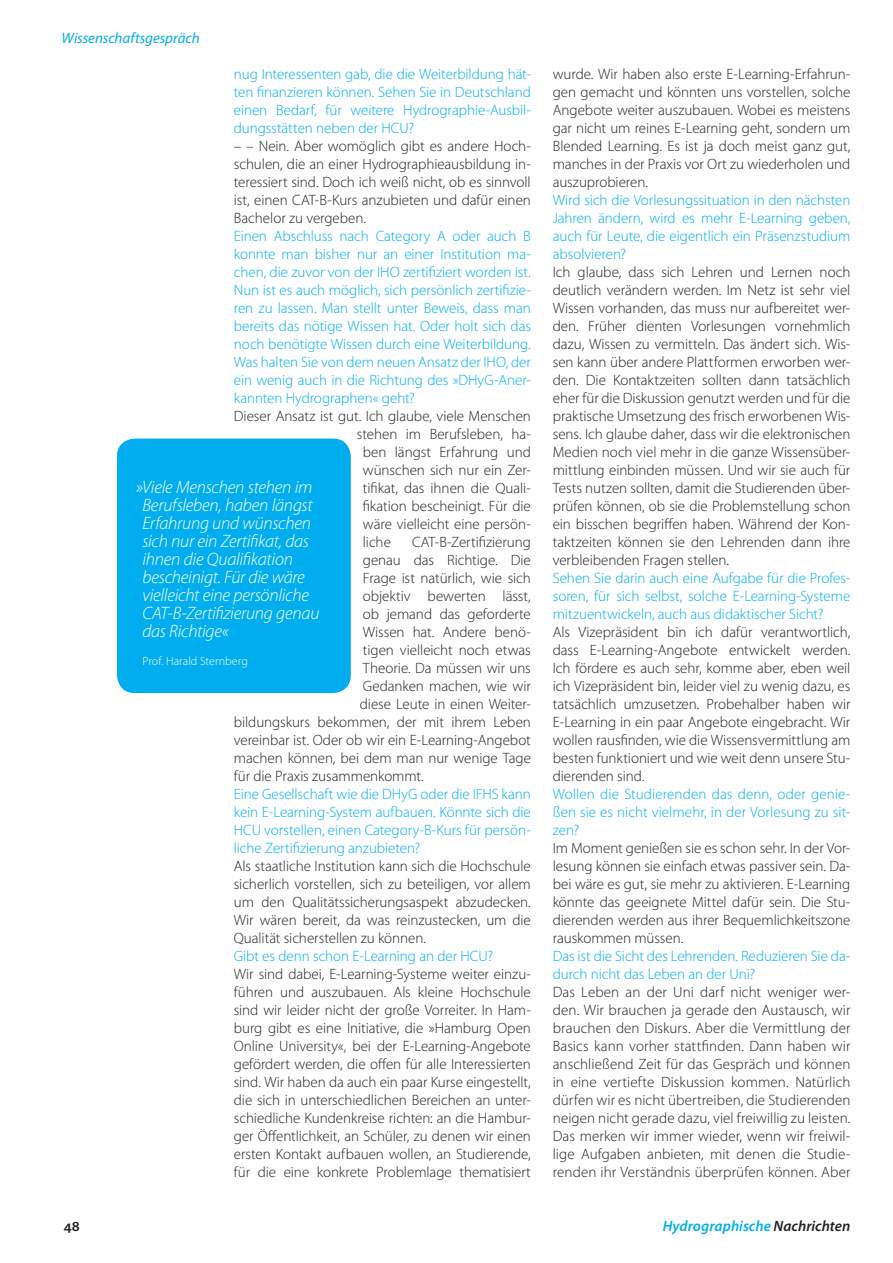
<style>
.page{position:relative;width:893px;height:1263px;background:#fff}
.page>*{position:absolute;margin:0;border:0;box-sizing:border-box;transform-origin:0 0}
.t1{font:italic 300 18px/18px "Myriad Pro";letter-spacing:-.015em;color:#fff}
.t2{font:300 15px/18px "Myriad Pro";letter-spacing:-.005em;color:#231f20;text-align:justify}
.t3{font:300 15px/18px "Myriad Pro";letter-spacing:-.005em;color:#00aeef;text-align:justify}
.t4{font:italic 600 15px "Myriad Pro";letter-spacing:.005em;color:#00aeef}
.t5{font:italic 15px "Myriad Pro";letter-spacing:-.005em;color:#00aeef}
.t6{font:600 15px "Myriad Pro";color:#231f20}
.t7{font:300 12px "Myriad Pro";letter-spacing:.005em;color:#fff}
.s1{color:#231f20}
</style>
<div class="page">
<div style="left:117px;top:439px;width:234px;height:254px;background:#00aeef;border-radius:18px"></div>
<p class="t5" style="left:62px;top:28px;width:140px">Wissenschaftsgespräch</p>
<p class="t3" style="left:234px;top:64px;width:299px">nug Interessenten gab, die die Weiterbildung hät&shy;ten finanzieren können. Sehen Sie in Deutschland einen Bedarf, für weitere Hydrographie-Ausbil&shy;dungsstätten neben der HCU?</p>
<p class="t2" style="left:234px;top:136px;width:299px">– – Nein. Aber womöglich gibt es andere Hoch&shy;schulen, die an einer Hydrographieausbildung in&shy;teressiert sind. Doch ich weiß nicht, ob es sinnvoll ist, einen CAT-B-Kurs anzubieten und dafür einen Bachelor zu vergeben.</p>
<p class="t3" style="left:234px;top:226px;width:299px">Einen Abschluss nach Category A oder auch B konnte man bisher nur an einer Institution ma&shy;chen, die zuvor von der IHO zertifiziert worden ist.<br>Nun ist es auch möglich, sich persönlich zertifizie&shy;ren zu lassen. Man stellt unter Beweis, dass man bereits das nötige Wissen hat. Oder holt sich das noch benötigte Wissen durch eine Weiterbildung.<br>Was halten Sie von dem neuen Ansatz der IHO, der ein wenig auch in die Richtung des »DHyG-Aner&shy;kannten Hydrographen« geht?</p>
<p class="t2" style="left:234px;top:406px;width:299px">Dieser Ansatz ist gut. Ich glaube, viele Menschen</p>
<p class="t2" style="left:357px;top:424px;width:176px">stehen im Berufsleben, ha-</p>
<p class="t2" style="left:363px;top:442px;width:170px">ben längst Erfahrung und</p>
<p class="t2" style="left:363px;top:460px;width:170px">wünschen sich nur ein Zer-</p>
<p class="t2" style="left:363px;top:478px;width:170px">tifikat, das ihnen die Quali-</p>
<p class="t2" style="left:363px;top:496px;width:169px">fikation bescheinigt. Für die</p>
<p class="t2" style="left:363px;top:514px;width:170px">wäre vielleicht eine persön-</p>
<p class="t2" style="left:363px;top:532px;width:30px">liche</p>
<p class="t2" style="left:412px;top:532px;width:120px">CAT-B-Zertifizierung</p>
<p class="t2" style="left:363px;top:550px;width:169px">genau das Richtige. Die</p>
<p class="t2" style="left:363px;top:568px;width:170px">Frage ist natürlich, wie sich</p>
<p class="t2" style="left:363px;top:586px;width:169px">objektiv bewerten lässt,</p>
<p class="t2" style="left:363px;top:604px;width:170px">ob jemand das geforderte</p>
<p class="t2" style="left:363px;top:622px;width:170px">Wissen hat. Andere benö-</p>
<p class="t2" style="left:363px;top:640px;width:169px">tigen vielleicht noch etwas</p>
<p class="t2" style="left:363px;top:658px;width:169px">Theorie. Da müssen wir uns</p>
<p class="t2" style="left:363px;top:676px;width:170px">Gedanken machen, wie wir</p>
<p class="t2" style="left:360px;top:694px;width:173px">diese Leute in einen Weiter-</p>
<p class="t2" style="left:234px;top:712px;width:299px">bildungskurs bekommen, der mit ihrem Leben</p>
<p class="t2" style="left:234px;top:730px;width:298px">vereinbar ist. Oder ob wir ein E-Learning-Angebot</p>
<p class="t2" style="left:234px;top:748px;width:299px">machen können, bei dem man nur wenige Tage</p>
<p class="t2" style="left:234px;top:766px;width:191px">für die Praxis zusammenkommt.</p>
<p class="t3" style="left:234px;top:784px;width:299px">Eine Gesellschaft wie die DHyG oder die IFHS kann kein E-Learning-System aufbauen. Könnte sich die HCU vorstellen, einen Category-B-Kurs für persön&shy;liche Zertifizierung anzubieten?</p>
<p class="t2" style="left:234px;top:856px;width:299px">Als staatliche Institution kann sich die Hochschule sicherlich vorstellen, sich zu beteiligen, vor allem um den Qualitätssicherungsaspekt abzudecken.<br>Wir wären bereit, da was reinzustecken, um die Qualität sicherstellen zu können.</p>
<p class="t3" style="left:234px;top:946px;width:261px">Gibt es denn schon E-Learning an der HCU?</p>
<p class="t2" style="left:234px;top:964px;width:299px">Wir sind dabei, E-Learning-Systeme weiter einzu&shy;führen und auszubauen. Als kleine Hochschule sind wir leider nicht der große Vorreiter. In Ham&shy;burg gibt es eine Initiative, die »Hamburg Open Online University«, bei der E-Learning-Angebote gefördert werden, die offen für alle Interessierten sind. Wir haben da auch ein paar Kurse eingestellt, die sich in unterschiedlichen Bereichen an unter&shy;schiedliche Kundenkreise richten: an die Hambur&shy;ger Öffentlichkeit, an Schüler, zu denen wir einen ersten Kontakt aufbauen wollen, an Studierende, für die eine konkrete Problemlage thematisiert</p>
<p class="t1" style="left:142px;top:477px;width:178px;text-indent:-6px">»Viele Menschen stehen im<br>Berufsleben, haben längst<br>Erfahrung und wünschen sich nur ein Zertifikat, das ihnen die Qualifikation bescheinigt. Für die wäre vielleicht eine persönliche<br>CAT-B-Zertifizierung genau das Richtige«</p>
<p class="t7" style="left:142px;top:654px;width:107px">Prof. Harald Sternberg</p>
<p class="t2" style="left:553px;top:64px;width:299px">wurde. Wir haben also erste E-Learning-Erfahrun&shy;gen gemacht und könnten uns vorstellen, solche Angebote weiter auszubauen. Wobei es meistens gar nicht um reines E-Learning geht, sondern um Blended Learning. Es ist ja doch meist ganz gut, manches in der Praxis vor Ort zu wiederholen und auszuprobieren.</p>
<p class="t3" style="left:553px;top:190px;width:299px">Wird sich die Vorlesungssituation in den nächsten Jahren ändern, wird es mehr E-Learning geben, auch für Leute, die eigentlich ein Präsenzstudium absolvieren?</p>
<p class="t2" style="left:553px;top:262px;width:299px">Ich glaube, dass sich Lehren und Lernen noch deutlich verändern werden. Im Netz ist sehr viel Wissen vorhanden, das muss nur aufbereitet wer&shy;den. Früher dienten Vorlesungen vornehmlich dazu, Wissen zu vermitteln. Das ändert sich. Wis&shy;sen kann über andere Plattformen erworben wer&shy;den. Die Kontaktzeiten sollten dann tatsächlich eher für die Diskussion genutzt werden und für die praktische Umsetzung des frisch erworbenen Wis&shy;sens. Ich glaube daher, dass wir die elektronischen Medien noch viel mehr in die ganze Wissensüber&shy;mittlung einbinden müssen. Und wir sie auch für Tests nutzen sollten, damit die Studierenden über&shy;prüfen können, ob sie die Problemstellung schon ein bisschen begriffen haben. Während der Kon&shy;taktzeiten können sie den Lehrenden dann ihre verbleibenden Fragen stellen.</p>
<p class="t3" style="left:553px;top:568px;width:299px">Sehen Sie darin auch eine Aufgabe für die Profes&shy;soren, für sich selbst, solche E-Learning-Systeme mitzuentwickeln, auch aus didaktischer Sicht?</p>
<p class="t2" style="left:553px;top:622px;width:299px">Als Vizepräsident bin ich dafür verantwortlich, dass E-Learning-Angebote entwickelt werden.<br>Ich fördere es auch sehr, komme aber, eben weil ich Vizepräsident bin, leider viel zu wenig dazu, es tatsächlich umzusetzen. Probehalber haben wir E-Learning in ein paar Angebote eingebracht. Wir wollen rausfinden, wie die Wissensvermittlung am besten funktioniert und wie weit denn unsere Stu&shy;dierenden sind.</p>
<p class="t3" style="left:553px;top:784px;width:299px">Wollen die Studierenden das denn, oder genie&shy;ßen sie es nicht vielmehr, in der Vorlesung zu sit&shy;zen?</p>
<p class="t2" style="left:553px;top:838px;width:299px">Im Moment genießen sie es schon sehr. In der Vor&shy;lesung können sie einfach etwas passiver sein. Da&shy;bei wäre es gut, sie mehr zu aktivieren. E-Learning könnte das geeignete Mittel dafür sein. Die Stu&shy;dierenden werden aus ihrer Bequemlichkeitszone rauskommen müssen.</p>
<p class="t3" style="left:553px;top:946px;width:299px">Das ist die Sicht des Lehrenden. Reduzieren Sie da&shy;durch nicht das Leben an der Uni?</p>
<p class="t2" style="left:553px;top:982px;width:299px">Das Leben an der Uni darf nicht weniger wer&shy;den. Wir brauchen ja gerade den Austausch, wir brauchen den Diskurs. Aber die Vermittlung der Basics kann vorher stattfinden. Dann haben wir anschließend Zeit für das Gespräch und können in eine vertiefte Diskussion kommen. Natürlich dürfen wir es nicht übertreiben, die Studierenden neigen nicht gerade dazu, viel freiwillig zu leisten.<br>Das merken wir immer wieder, wenn wir freiwil&shy;lige Aufgaben anbieten, mit denen die Studie&shy;renden ihr Verständnis überprüfen können. Aber</p>
<p class="t6" style="left:64px;top:1216px;width:18px">48</p>
<p class="t4" style="left:663px;top:1216px;width:189px">Hydrographische <span class="s1">Nachrichten</span></p>
</div>
